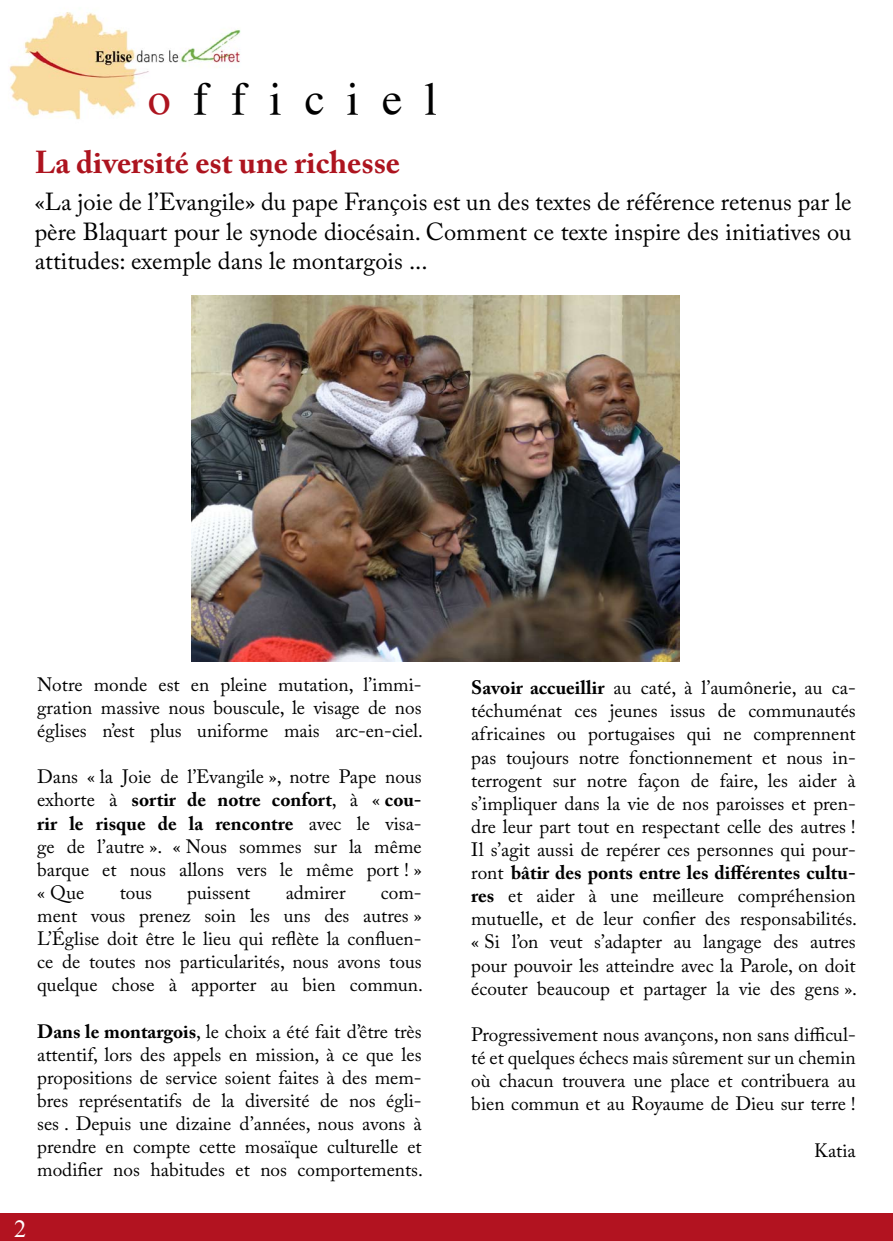
<style>
.page{position:relative;width:893px;height:1241px;background:#fff}
.page>*{position:absolute;margin:0;border:0;box-sizing:border-box;transform-origin:0 0}
.t1{font:45.5px "Vremya FWF";color:#000}
.t2{font:700 31.5px "Adobe Caslon Pro";color:#ad141f}
.t3{font:24.5px/29.4px "Adobe Caslon Pro";color:#000;text-align:justify}
.t4{font:24.5px "Times New Roman";color:#fff}
.t5{font:19.25px/23.1px "Adobe Caslon Pro";color:#000;text-align:justify}
.s1{color:#ad141f}
.s2{font-weight:700}
</style>
<div class="page">
<img style="left:9px;top:12px;width:232px;height:108px">
<div style="left:0;top:1213px;width:893px;height:27px;background:#b21320"></div>
<img style="left:191px;top:295px;width:488px;height:366px">
<h1 class="t1" style="left:148px;top:73px;width:291px"><span class="s1">o</span> f f i c i e l</h1>
<h2 class="t2" style="left:35px;top:144px;width:367px">La diversité est une richesse</h2>
<p class="t3" style="left:35px;top:187px;width:818px">«La joie de l’Evangile» du pape François est un des textes de référence retenus par le père Blaquart pour le synode diocésain. Comment ce texte inspire des initiatives ou attitudes: exemple dans le montargois ...</p>
<p class="t5" style="left:37px;top:672px;width:387px">Notre monde est en pleine mutation, l’immi&shy;gration massive nous bouscule, le visage de nos églises n’est plus uniforme mais arc-en-ciel.</p>
<p class="t5" style="left:37px;top:765px;width:386px">Dans « la Joie de l’Evangile », notre Pape nous exhorte à <span class="s2">sortir de notre confort</span>, à « <span class="s2">cou&shy;rir le risque de la rencontre</span> avec le visa&shy;ge de l’autre ». « Nous sommes sur la même barque et nous allons vers le même port ! » « Que</p>
<p class="t5" style="left:120px;top:880px;width:34px">tous</p>
<p class="t5" style="left:187px;top:880px;width:65px">puissent</p>
<p class="t5" style="left:286px;top:880px;width:61px">admirer</p>
<p class="t5" style="left:37px;top:880px;width:387px;text-indent:344px">com&shy;ment vous prenez soin les uns des autres » L’Église doit être le lieu qui reflète la confluen&shy;ce de toutes nos particularités, nous avons tous quelque chose à apporter au bien commun.</p>
<p class="t5" style="left:37px;top:1019px;width:387px"><span class="s2">Dans le montargois</span>, le choix a été fait d’être très attentif, lors des appels en mission, à ce que les propositions de service soient faites à des mem&shy;bres représentatifs de la diversité de nos égli&shy;ses . Depuis une dizaine d’années, nous avons à prendre en compte cette mosaïque culturelle et modifier nos habitudes et nos comportements.</p>
<p class="t4" style="left:14px;top:1212px;width:14px">2</p>
<p class="t5" style="left:471px;top:676px;width:387px"><span class="s2">Savoir accueillir</span> au caté, à l’aumônerie, au ca&shy;téchuménat ces jeunes issus de communautés africaines ou portugaises qui ne comprennent pas toujours notre fonctionnement et nous in&shy;terrogent sur notre façon de faire, les aider à s’impliquer dans la vie de nos paroisses et pren&shy;dre leur part tout en respectant celle des autres !<br>Il s’agit aussi de repérer ces personnes qui pour&shy;ront <span class="s2">bâtir des ponts entre les différentes cultu&shy;res</span> et aider à une meilleure compréhension mutuelle, et de leur confier des responsabilités. « Si l’on veut s’adapter au langage des autres pour pouvoir les atteindre avec la Parole, on doit écouter beaucoup et partager la vie des gens ».</p>
<p class="t5" style="left:471px;top:1022px;width:386px">Progressivement nous avançons, non sans difficul&shy;té et quelques échecs mais sûrement sur un chemin où chacun trouvera une place et contribuera au bien commun et au Royaume de Dieu sur terre !</p>
<p class="t5" style="left:814px;top:1138px;width:43px">Katia</p>
</div>
